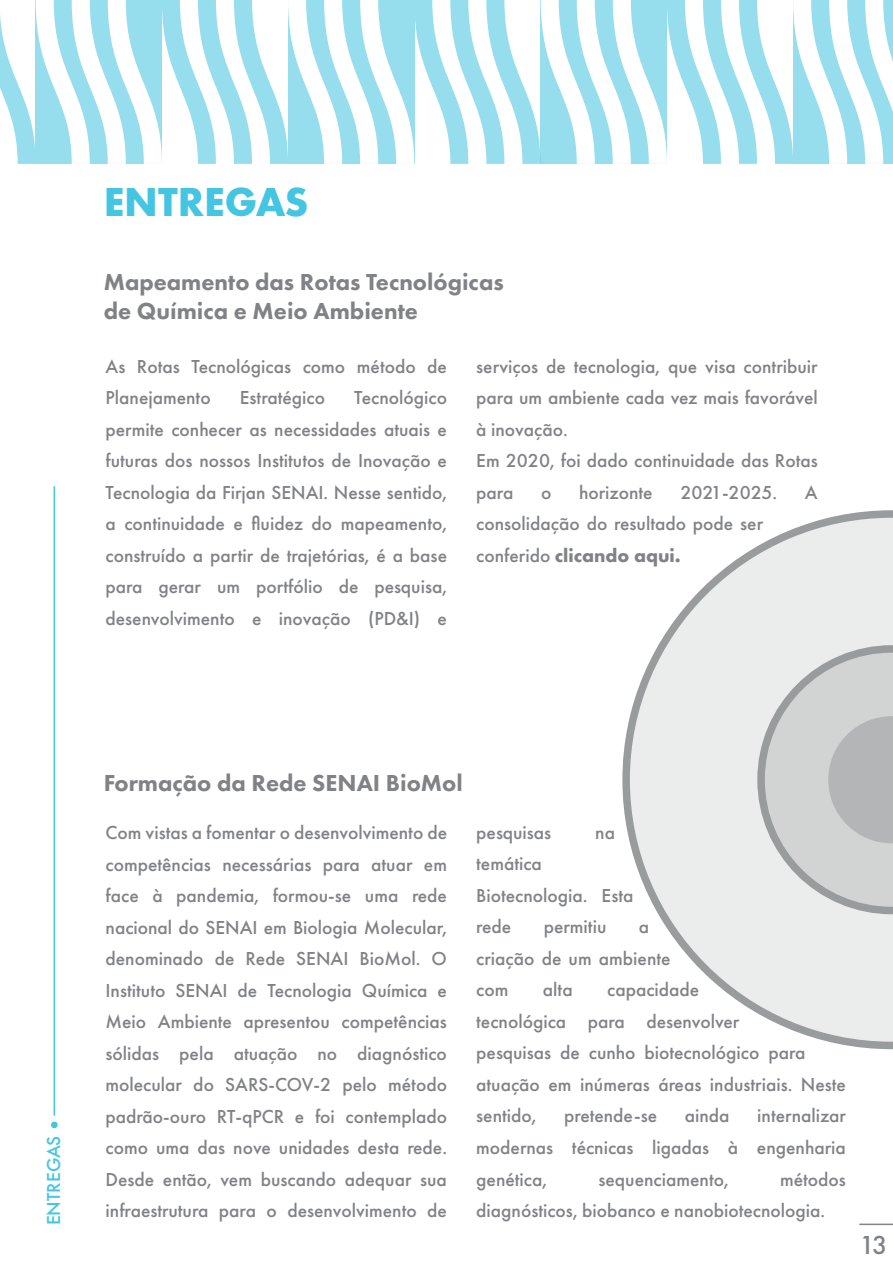
<style>
.page{position:relative;width:893px;height:1263px;background:#fff}
.page>*{position:absolute;margin:0;border:0;box-sizing:border-box;transform-origin:0 0}
.t1{font:700 42px "Futura PT";color:#44c5e2}
.t2{font:500 27px "Futura PT";color:#808285}
.t3{font:800 24px/28.8px "Futura PT";color:#808285}
.t4{font:500 19.5px/31.5px "Futura PT";color:#808285}
.t5{font:500 19.5px "Futura PT";color:#44c5e2}
.s1{font-weight:700}
</style>
<div class="page">
<hr style="left:859px;top:1223px;width:34px;height:2px;background:#808285">
<svg style="left:0;top:0;width:893px;height:164px"></svg>
<hr style="left:54px;top:486px;width:1px;height:630px;background:#44c5e2">
<div style="left:51px;top:1121px;width:7px;height:7px;background:#44c5e2;border-radius:50%"></div>
<svg style="left:622px;top:510px;width:271px;height:539px"></svg>
<svg style="left:757px;top:597px;width:136px;height:317px;background:#d1d3d3"></svg>
<h1 class="t1" style="left:104px;top:175px;width:206px">ENTREGAS</h1>
<p class="t3" style="left:104px;top:267px;width:401px">Mapeamento das Rotas Tecnológicas de Química e Meio Ambiente</p>
<p class="t4" style="left:106px;top:351px;width:343px">As Rotas Tecnológicas como método de<br>Planejamento</p>
<p class="t4" style="left:476px;top:350px;width:343px">serviços de tecnologia, que visa contribuir para um ambiente cada vez mais favorável à inovação.<br>Em 2020, foi dado continuidade das Rotas para</p>
<p class="t4" style="left:106px;top:382px;width:343px;text-align:justify;text-indent:249px">Tecnológico permite conhecer as necessidades atuais e futuras dos nossos Institutos de Inovação e Tecnologia da Firjan SENAI. Nesse sentido, a continuidade e fluidez do mapeamento, construído a partir de trajetórias, é a base para gerar um portfólio de pesquisa, desenvolvimento e inovação (PD&amp;I) e</p>
<p class="t4" style="left:240px;top:382px;width:87px">Estratégico</p>
<p class="t4" style="left:541px;top:476px;width:12px">o</p>
<p class="t4" style="left:579px;top:476px;width:75px">horizonte</p>
<p class="t4" style="left:680px;top:476px;width:98px">2021-2025.</p>
<p class="t4" style="left:805px;top:476px;width:14px">A</p>
<p class="t4" style="left:476px;top:508px;width:288px">consolidação do resultado pode ser conferido <span class="s1">clicando aqui.</span></p>
<p class="t5" style="left:42px;top:1225px;width:91px;rotate:-90deg">ENTREGAS</p>
<p class="t3" style="left:104px;top:768px;width:360px">Formação da Rede SENAI BioMol</p>
<p class="t4" style="left:106px;top:817px;width:343px;text-align:justify">Com vistas a fomentar o desenvolvimento de competências necessárias para atuar em face à pandemia, formou-se uma rede nacional do SENAI em Biologia Molecular, denominado de Rede SENAI BioMol. O Instituto SENAI de Tecnologia Química e Meio Ambiente apresentou competências sólidas pela atuação no diagnóstico molecular do SARS-COV-2 pelo método padrão-ouro RT-qPCR e foi contemplado como uma das nove unidades desta rede.<br>Desde então, vem buscando adequar sua infraestrutura para o desenvolvimento de</p>
<p class="t4" style="left:476px;top:817px;width:77px">pesquisas</p>
<p class="t4" style="left:595px;top:817px;width:21px">na</p>
<p class="t4" style="left:476px;top:848px;width:159px">temática<br>Biotecnologia. Esta rede</p>
<p class="t4" style="left:544px;top:911px;width:64px">permitiu</p>
<p class="t4" style="left:476px;top:911px;width:196px;text-indent:163px">a criação de um ambiente com</p>
<p class="t4" style="left:476px;top:974px;width:371px;text-indent:131px">capacidade<br>tecnológica para desenvolver<br>pesquisas de cunho biotecnológico para atuação em inúmeras áreas industriais. Neste sentido,</p>
<p class="t4" style="left:543px;top:974px;width:31px">alta</p>
<p class="t4" style="left:476px;top:1100px;width:371px;text-align:justify;text-indent:281px">internalizar modernas técnicas ligadas à engenharia genética,</p>
<p class="t4" style="left:564px;top:1100px;width:94px">pretende-se</p>
<p class="t4" style="left:685px;top:1100px;width:46px">ainda</p>
<p class="t4" style="left:476px;top:1163px;width:371px;text-indent:304px">métodos diagnósticos, biobanco e nanobiotecnologia.</p>
<p class="t4" style="left:598px;top:1163px;width:132px">sequenciamento,</p>
<h2 class="t2" style="left:859px;top:1229px;width:29px">13</h2>
</div>
